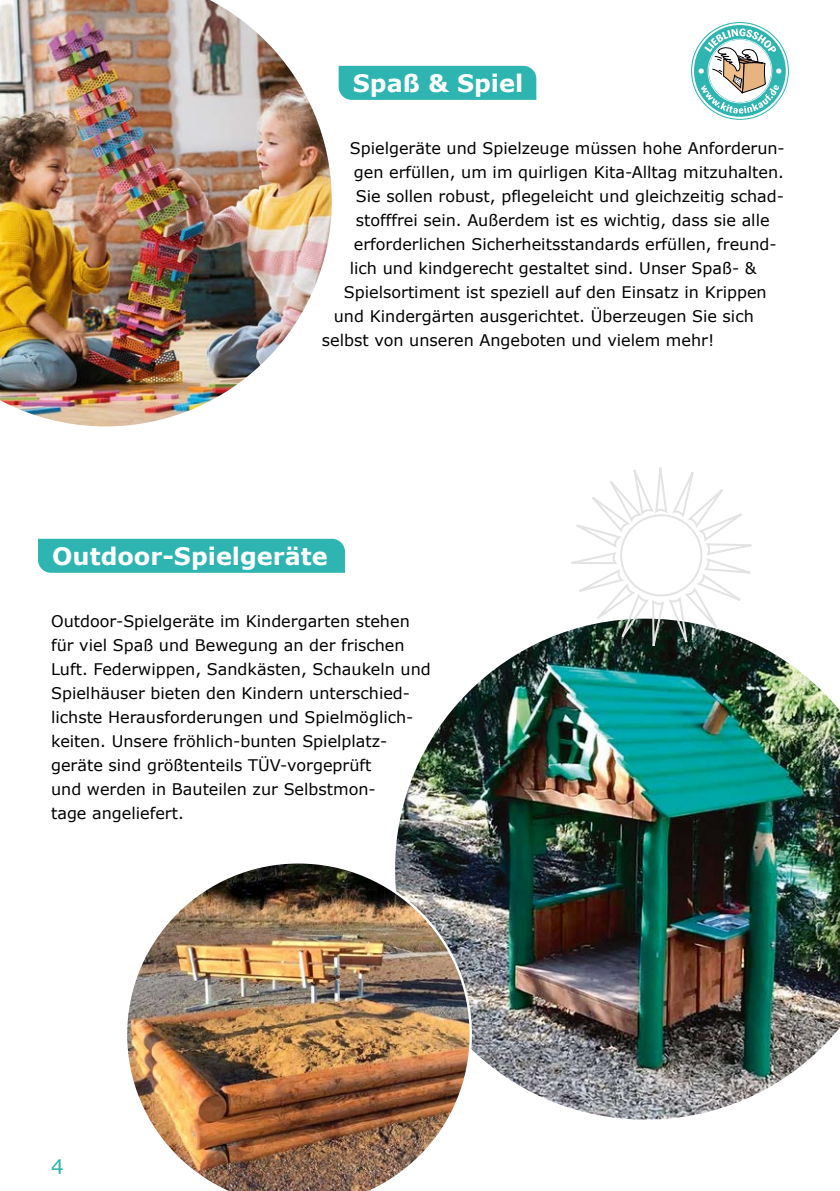
<style>
.page{position:relative;width:840px;height:1191px;background:#fff}
.page>*{position:absolute;margin:0;border:0;box-sizing:border-box;transform-origin:0 0}
.t1{font:700 24px "Verdana";color:#fff}
.t2{font:20px "Verdana";color:#2eb5b1}
.t3{font:16px/24px "Verdana";color:#000}
</style>
<div class="page">
<img style="left:0;top:0;width:332px;height:427px">
<img style="left:395px;top:636px;width:444px;height:484px">
<img style="left:127px;top:861px;width:344px;height:330px">
<div style="left:338px;top:66px;width:198px;height:34px;background:#2eb5b1"></div>
<div style="left:38px;top:539px;width:307px;height:34px;background:#2eb5b1"></div>
<svg style="left:553px;top:467px;width:215px;height:197px"></svg>
<svg style="left:690px;top:22px;width:98px;height:98px"></svg>
<svg style="left:691px;top:23px;width:96px;height:96px"></svg>
<svg style="left:693px;top:25px;width:92px;height:92px"></svg>
<svg style="left:698px;top:28px;width:83px;height:86px"></svg>
<h1 class="t1" style="left:352px;top:68px;width:172px">Spaß &amp; Spiel</h1>
<p class="t3" style="left:349px;top:136px;width:436px">Spielgeräte und Spielzeuge müssen hohe Anforderun-</p>
<p class="t3" style="left:353px;top:160px;width:431px">gen erfüllen, um im quirligen Kita-Alltag mitzuhalten.</p>
<p class="t3" style="left:355px;top:184px;width:429px">Sie sollen robust, pflegeleicht und gleichzeitig schad-</p>
<p class="t3" style="left:355px;top:208px;width:415px">stofffrei sein. Außerdem ist es wichtig, dass sie alle</p>
<p class="t3" style="left:353px;top:232px;width:424px">erforderlichen Sicherheitsstandards erfüllen, freund-</p>
<p class="t3" style="left:349px;top:256px;width:408px">lich und kindgerecht gestaltet sind. Unser Spaß- &amp;</p>
<p class="t3" style="left:343px;top:280px;width:424px">Spielsortiment ist speziell auf den Einsatz in Krippen</p>
<p class="t3" style="left:333px;top:304px;width:421px">und Kindergärten ausgerichtet. Überzeugen Sie sich</p>
<p class="t3" style="left:321px;top:328px;width:394px">selbst von unseren Angeboten und vielem mehr!</p>
<h1 class="t1" style="left:52px;top:540px;width:277px">Outdoor-Spielgeräte</h1>
<p class="t3" style="left:51px;top:609px;width:381px">Outdoor-Spielgeräte im Kindergarten stehen für viel Spaß und Bewegung an der frischen Luft. Federwippen, Sandkästen, Schaukeln und Spielhäuser bieten den Kindern unterschied&shy;lichste Herausforderungen und Spielmöglich&shy;keiten. Unsere fröhlich-bunten Spielplatz&shy;geräte sind größtenteils TÜV-vorgeprüft<br>und werden in Bauteilen zur Selbstmon-<br>tage angeliefert.</p>
<p class="t2" style="left:51px;top:1153px;width:14px">4</p>
</div>
